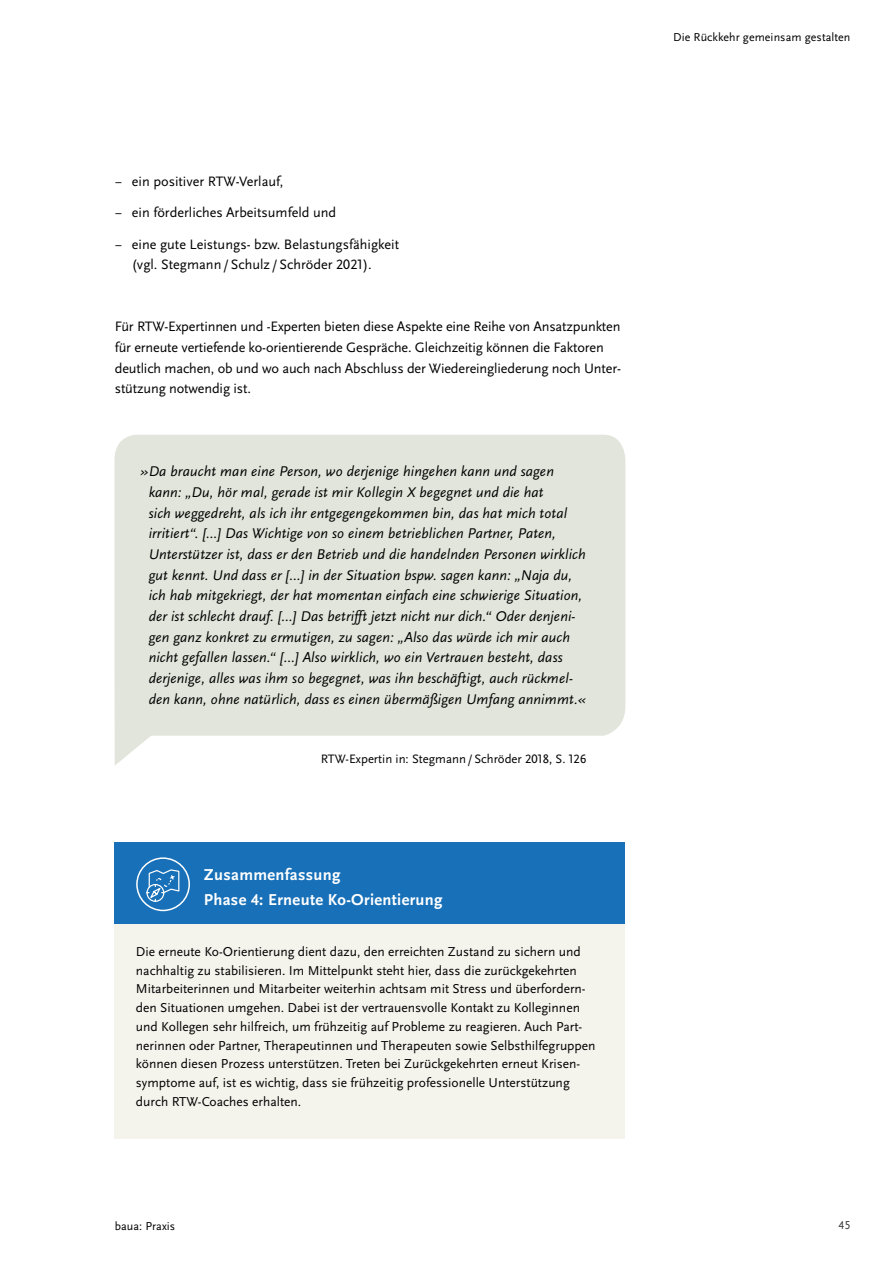
<style>
.page{position:relative;width:893px;height:1263px;background:#fff}
.page>*{position:absolute;margin:0;border:0;box-sizing:border-box;transform-origin:0 0}
.Impressum_Fließtext{font:700 16.5px/25px "Scala Sans Pro";letter-spacing:.02em;color:#fff}
.Zitat_schwarz__mit_Q{font:italic 14.7px/20.7px "Scala Sans Pro";letter-spacing:.01em;color:#000}
.Fließtext{font:14.25px/20.7px "Scala Sans Pro";letter-spacing:-.01em;color:#000}
.Impressum_Fließtext-2{font:13.5px/18.8px "Scala Sans Pro";color:#000}
.Quellen_8_5_pt{font:12.75px "Scala Sans Pro";color:#000}
.t1{font:12px "Scala Sans Pro";letter-spacing:.005em;color:#000}
.t2{font:12px "Scala Sans Pro";color:#3a3a39}
</style>
<div class="page">
<svg style="left:114px;top:435px;width:511px;height:330px;fill:#e2e5db"></svg>
<div style="left:114px;top:923px;width:511px;height:216px;background:#f4f3ec"></div>
<div style="left:114px;top:842px;width:511px;height:81px;background:#1770b8"></div>
<div style="left:136px;top:857px;width:54px;height:54px;border:2px solid #fff;border-radius:50%"></div>
<svg style="left:146px;top:869px;width:34px;height:33px"></svg>
<p class="Fließtext" style="left:115px;top:171px;width:170px">− ein positiver RTW-Verlauf,</p>
<p class="Fließtext" style="left:115px;top:202px;width:223px">− ein förderliches Arbeitsumfeld und</p>
<p class="Fließtext" style="left:132px;top:234px;width:269px;text-indent:-17px">− eine gute Leistungs- bzw. Belastungsfähigkeit (vgl. Stegmann/Schulz /Schröder 2021).</p>
<p class="Fließtext" style="left:115px;top:316px;width:508px">Für RTW-Expertinnen und -Experten bieten diese Aspekte eine Reihe von Ansatzpunkten für erneute vertiefende ko-orientierende Gespräche. Gleichzeitig können die Faktoren deutlich machen, ob und wo auch nach Abschluss der Wiedereingliederung noch Unter&shy;stützung notwendig ist.</p>
<p class="Zitat_schwarz__mit_Q" style="left:149px;top:461px;width:439px;text-indent:-8px">»Da braucht man eine Person, wo derjenige hingehen kann und sagen kann: „Du, hör mal, gerade ist mir Kollegin X begegnet und die hat<br>sich weggedreht, als ich ihr entgegengekommen bin, das hat mich total irritiert“. […] Das Wichtige von so einem betrieblichen Partner, Paten, Unterstützer ist, dass er den Betrieb und die handelnden Personen wirklich gut kennt. Und dass er […] in der Situation bspw. sagen kann: „Naja du, ich hab mitgekriegt, der hat momentan einfach eine schwierige Situation, der ist schlecht drauf. […] Das betrifft jetzt nicht nur dich.“ Oder denjeni&shy;gen ganz konkret zu ermutigen, zu sagen: „Also das würde ich mir auch nicht gefallen lassen.“ […] Also wirklich, wo ein Vertrauen besteht, dass derjenige, alles was ihm so begegnet, was ihn beschäftigt, auch rückmel&shy;den kann, ohne natürlich, dass es einen übermäßigen Umfang annimmt.«</p>
<p class="Quellen_8_5_pt" style="left:321px;top:751px;width:267px">RTW-Expertin in: Stegmann/Schröder 2018, S. 126</p>
<p class="Impressum_Fließtext" style="left:204px;top:862px;width:240px">Zusammenfassung<br>Phase 4: Erneute Ko-Orientierung</p>
<p class="Impressum_Fließtext-2" style="left:136px;top:942px;width:461px">Die erneute Ko-Orientierung dient dazu, den erreichten Zustand zu sichern und nachhaltig zu stabilisieren. Im Mittelpunkt steht hier, dass die zurückgekehrten Mitarbeiterinnen und Mitarbeiter weiterhin achtsam mit Stress und überfordern&shy;den Situationen umgehen. Dabei ist der vertrauensvolle Kontakt zu Kolleginnen und Kollegen sehr hilfreich, um frühzeitig auf Probleme zu reagieren. Auch Part&shy;nerinnen oder Partner, Therapeutinnen und Therapeuten sowie Selbsthilfegruppen können diesen Prozess unterstützen. Treten bei Zurückgekehrten erneut Krisen&shy;symptome auf, ist es wichtig, dass sie frühzeitig professionelle Unterstützung durch RTW-Coaches erhalten.</p>
<p class="t1" style="left:673px;top:31px;width:179px">Die Rückkehr gemeinsam gestalten</p>
<p class="t1" style="left:115px;top:1219px;width:62px">baua: Praxis</p>
<p class="t2" style="left:838px;top:1218px;width:14px">45</p>
</div>
